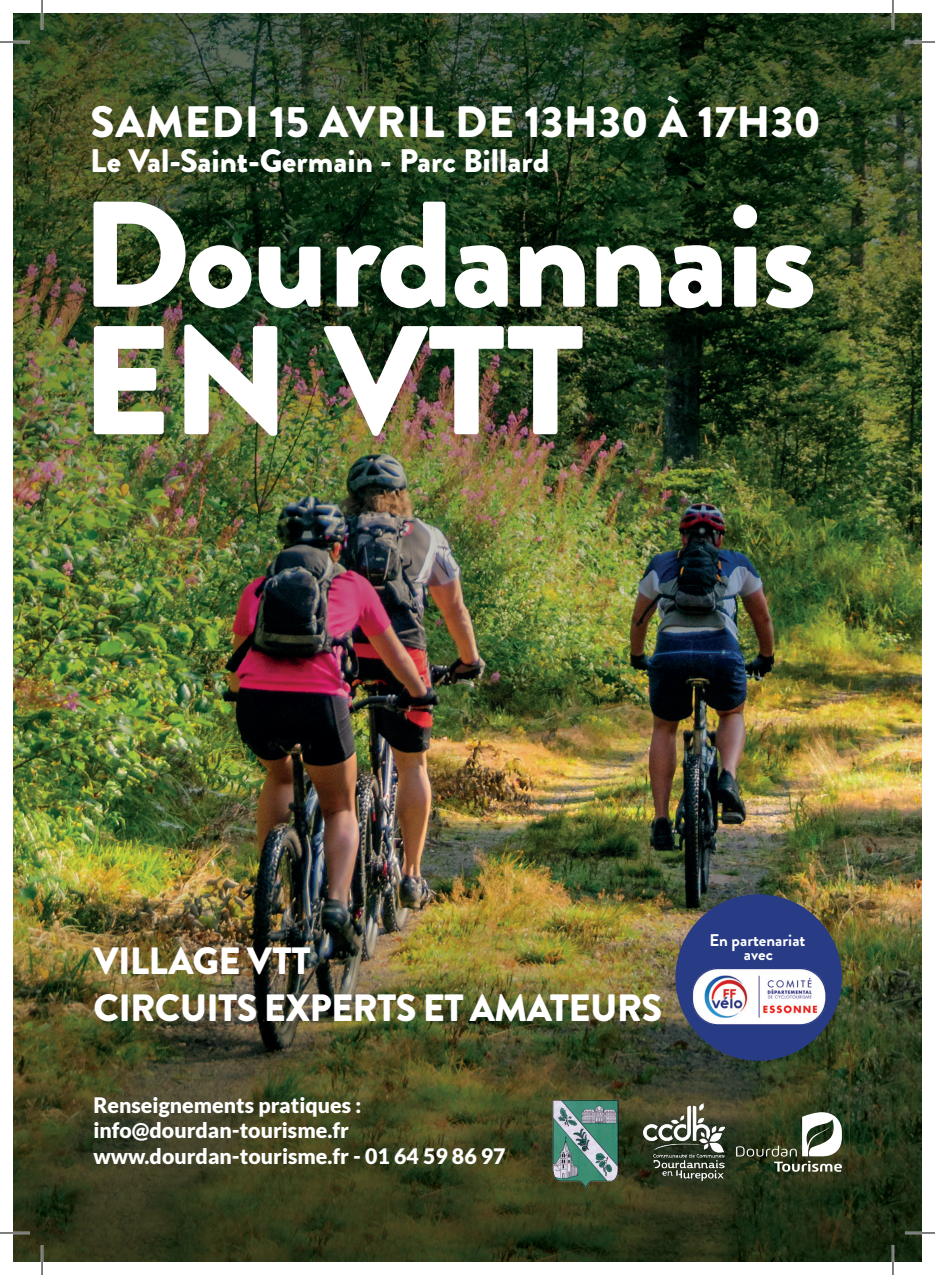
<style>
.page{position:relative;width:935px;height:1275px;background:#fff}
.page>*{position:absolute;margin:0;border:0;box-sizing:border-box;transform-origin:0 0}
.t1{font:900 154.4px "Brandon Grotesque";color:#fff}
.t2{font:900 150.2px "Brandon Grotesque";letter-spacing:-.02em;color:#fff}
.t3{font:900 44px "Brandon Grotesque";letter-spacing:.015em;color:#fff}
.t4{font:900 38px/47.6px "Brandon Grotesque";letter-spacing:-.02em;color:#fff}
.t5{font:900 32.6px "Brandon Grotesque";color:#fff}
.t6{font:900 21.4px/25.6px "Lato";color:#fff}
.t7{font:700 17px/13.6px "Brandon Grotesque";color:#fff;text-align:center}
</style>
<div class="page">
<img style="left:14px;top:14px;width:907px;height:1247px">
<div style="left:675px;top:894px;width:166px;height:166px;background:#283c86;border-radius:50%"></div>
<img style="left:692px;top:968px;width:133px;height:56px">
<svg style="left:736px;top:1112px;width:105px;height:59px"></svg>
<img style="left:643px;top:1103px;width:81px;height:77px">
<img style="left:552px;top:1099px;width:66px;height:90px">
<hr style="left:0;top:41px;width:30px;height:2px;background:#fff">
<hr style="left:904px;top:41px;width:30px;height:2px;background:#fff">
<hr style="left:0;top:1231px;width:30px;height:3px;background:#fff">
<hr style="left:904px;top:1231px;width:30px;height:3px;background:#fff">
<hr style="left:41px;top:0;width:2px;height:30px;background:#fff">
<hr style="left:41px;top:1245px;width:2px;height:30px;background:#fff">
<hr style="left:891px;top:0;width:3px;height:30px;background:#fff">
<hr style="left:891px;top:1245px;width:3px;height:30px;background:#fff">
<hr style="left:0;top:42px;width:30px;height:1px;background:#000">
<hr style="left:904px;top:42px;width:30px;height:1px;background:#000">
<hr style="left:0;top:1232px;width:30px;height:1px;background:#000">
<hr style="left:904px;top:1232px;width:30px;height:1px;background:#000">
<hr style="left:42px;top:0;width:1px;height:30px;background:#000">
<hr style="left:42px;top:1245px;width:1px;height:30px;background:#000">
<hr style="left:892px;top:0;width:1px;height:30px;background:#000">
<hr style="left:892px;top:1245px;width:1px;height:30px;background:#000">
<h3 class="t3" style="left:90px;top:91px;width:732px">SAMEDI 15 AVRIL DE 13H30 À 17H30</h3>
<h3 class="t5" style="left:90px;top:138px;width:460px">Le Val-Saint-Germain - Parc Billard</h3>
<h2 class="t2" style="left:81px;top:148px;width:738px">Dourdannais</h2>
<h1 class="t1" style="left:81px;top:272px;width:505px">EN VTT</h1>
<h3 class="t4" style="left:94px;top:937px;width:570px">VILLAGE VTT<br>CIRCUITS EXPERTS ET AMATEURS</h3>
<p class="t6" style="left:93px;top:1091px;width:414px">Renseignements pratiques : info@dourdan-tourisme.fr www.dourdan-tourisme.fr - 01 64 59 86 97</p>
<p class="t7" style="left:709px;top:933px;width:97px">En partenariat avec</p>
</div>
